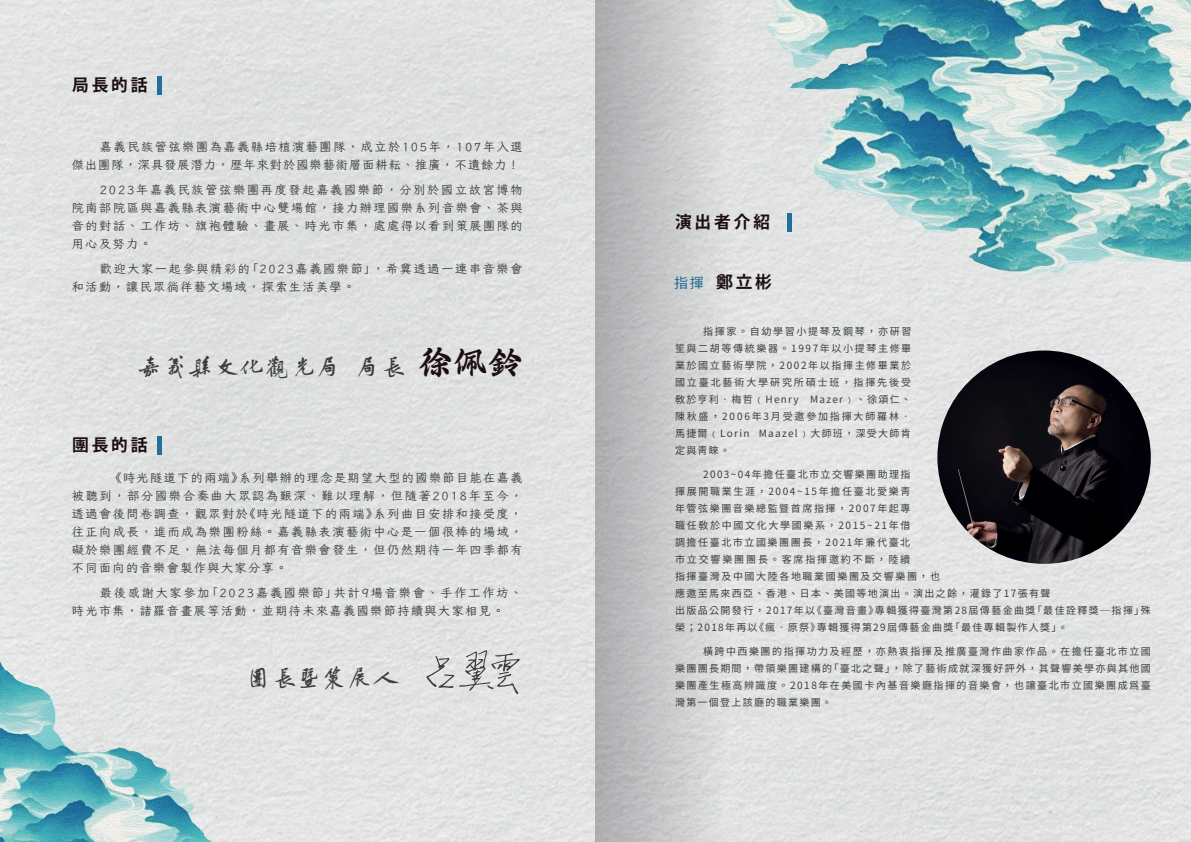
<style>
.page{position:relative;width:1191px;height:842px;background:#e1e2e2}
.page>*{position:absolute;margin:0;border:0;box-sizing:border-box;transform-origin:0 0}
.t1{font:32.8px "EPSON FUTO GYOSHO";color:#1b0d12}
.t2{font:23.5px "ZIKUTANGSFXST";letter-spacing:.1em;color:#3a3c40}
.t3{font:23.5px "ZIKUTANGSFXST";letter-spacing:.1em;color:#3c3d40}
.t4{font:700 16.7px "Koz Go Pr 6 N";letter-spacing:.17em;color:#1b0d12}
.t5{font:12px/18px "Iansui 0.93";letter-spacing:.14em;color:#3c3d40;text-align:justify}
.t6{font:10px/17px "Gen Yo Gothic TW Regular TTF";letter-spacing:.15em;color:#3c3d40;text-align:justify}
.s1{font-family:"Gen Yo Gothic TW Regular TTF";font-weight:400;font-size:14px;color:#22709a}
</style>
<div class="page">
<img style="left:0;top:636px;width:217px;height:206px">
<img style="left:765px;top:0;width:426px;height:276px">
<svg style="left:426px;top:650px;width:94px;height:44px;background:#c8c9ca"></svg>
<hr style="left:158px;top:77px;width:4px;height:18px;background:#22709a">
<hr style="left:787px;top:214px;width:4px;height:18px;background:#22709a">
<hr style="left:158px;top:436px;width:4px;height:18px;background:#22709a">
<img style="left:937px;top:350px;width:213px;height:214px;border-radius:107px">
<div style="left:595px;top:0;width:134px;height:842px;background:linear-gradient(to right,#aaabad,#e1e2e3)"></div>
<h3 class="t4" style="left:72px;top:76px;width:77px">局長的話</h3>
<p class="t5" style="left:72px;top:138px;width:452px;text-align:right">嘉義民族管弦樂團為嘉義縣培植演藝團隊，成立於105年，107年入選<br>傑出團隊，深具發展潛力，歷年來對於國樂藝術層面耕耘、推廣，不遺餘力！</p>
<p class="t5" style="left:72px;top:180px;width:452px;text-indent:28px">2023年嘉義民族管弦樂團再度發起嘉義國樂節，分別於國立故宮博物院南部院區與嘉義縣表演藝術中心雙場館，接力辦理國樂系列音樂會、茶與音的對話、工作坊、旗袍體驗、畫展、時光市集，處處得以看到策展團隊的用心及努力。</p>
<p class="t5" style="left:72px;top:259px;width:452px;text-indent:28px">歡迎大家一起參與精彩的「2023嘉義國樂節」，希冀透過一連串音樂會和活動，讓民眾徜徉藝文場域，探索生活美學。</p>
<h2 class="t2" style="left:139px;top:354px;width:267px">嘉义县文化观光局 局長</h2>
<h1 class="t1" style="left:419px;top:345px;width:104px">徐佩鈴</h1>
<h3 class="t4" style="left:72px;top:435px;width:77px">團長的話</h3>
<p class="t5" style="left:72px;top:468px;width:452px;text-indent:38px">《時光隧道下的兩端》系列舉辦的理念是期望大型的國樂節目能在嘉義被聽到，部分國樂合奏曲大眾認為艱深、難以理解，但隨著2018年至今，透過會後問卷調查，觀眾對於《時光隧道下的兩端》系列曲目安排和接受度，往正向成長，進而成為樂團粉絲。嘉義縣表演藝術中心是一個很棒的場域，礙於樂團經費不足，無法每個月都有音樂會發生，但仍然期待一年四季都有不同面向的音樂會製作與大家分享。</p>
<p class="t5" style="left:72px;top:583px;width:452px;text-indent:28px">最後感謝大家參加「2023嘉義國樂節」共計9場音樂會、手作工作坊、時光市集，諸羅音畫展等活動，並期待未來嘉義國樂節持續與大家相見。</p>
<h2 class="t3" style="left:247px;top:665px;width:151px">团長暨策展人</h2>
<h3 class="t4" style="left:675px;top:213px;width:96px">演出者介紹</h3>
<h3 class="t4" style="left:674px;top:273px;width:99px"><span class="s1">指揮</span> 鄭立彬</h3>
<p class="t6" style="left:675px;top:323px;width:238px;text-indent:28px">指揮家。自幼學習小提琴及鋼琴，亦研習笙與二胡等傳統樂器。1997年以小提琴主修畢業於國立藝術學院，2002年以指揮主修畢業於國立臺北藝術大學研究所碩士班，指揮先後受敎於亨利•梅哲﹙Henry Mazer﹚、徐頌仁、陳秋盛，2006年3月受邀參加指揮大師羅林•馬捷爾﹙Lorin Maazel﹚大師班，深受大師肯定與靑睞。</p>
<p class="t6" style="left:675px;top:466px;width:477px;text-align:left;text-indent:28px">2003~04年擔任臺北市立交響樂團助理指<br>揮展開職業生涯，2004~15年擔任臺北愛樂靑<br>年管弦樂團音樂總監暨首席指揮，2007年起專<br>職任敎於中國文化大學國樂系，2015~21年借<br>調擔任臺北市立國樂團團長，2021年兼代臺北<br>市立交響樂團團長。客席指揮邀約不斷，陸續<br>指揮臺灣及中國大陸各地職業國樂團及交響樂團，也<br>應邀至馬來西亞、香港、日本、美國等地演出。演出之餘，灌錄了17張有聲<br>出版品公開發行，2017年以《臺灣音畫》專輯獲得臺灣第28屆傳藝金曲獎「最佳詮釋獎─指揮」殊榮；2018年再以《瘋•原祭》專輯獲得第29屆傳藝金曲獎「最佳專輯製作人獎」。</p>
<p class="t6" style="left:675px;top:643px;width:477px;text-indent:28px">橫跨中西樂團的指揮功力及經歷，亦熱衷指揮及推廣臺灣作曲家作品。在擔任臺北市立國樂團團長期間，帶領樂團建構的「臺北之聲」，除了藝術成就深獲好評外，其聲響美學亦與其他國樂團產生極高辨識度。2018年在美國卡內基音樂廳指揮的音樂會，也讓臺北市立國樂團成為臺灣第一個登上該廳的職業樂團。</p>
</div>
